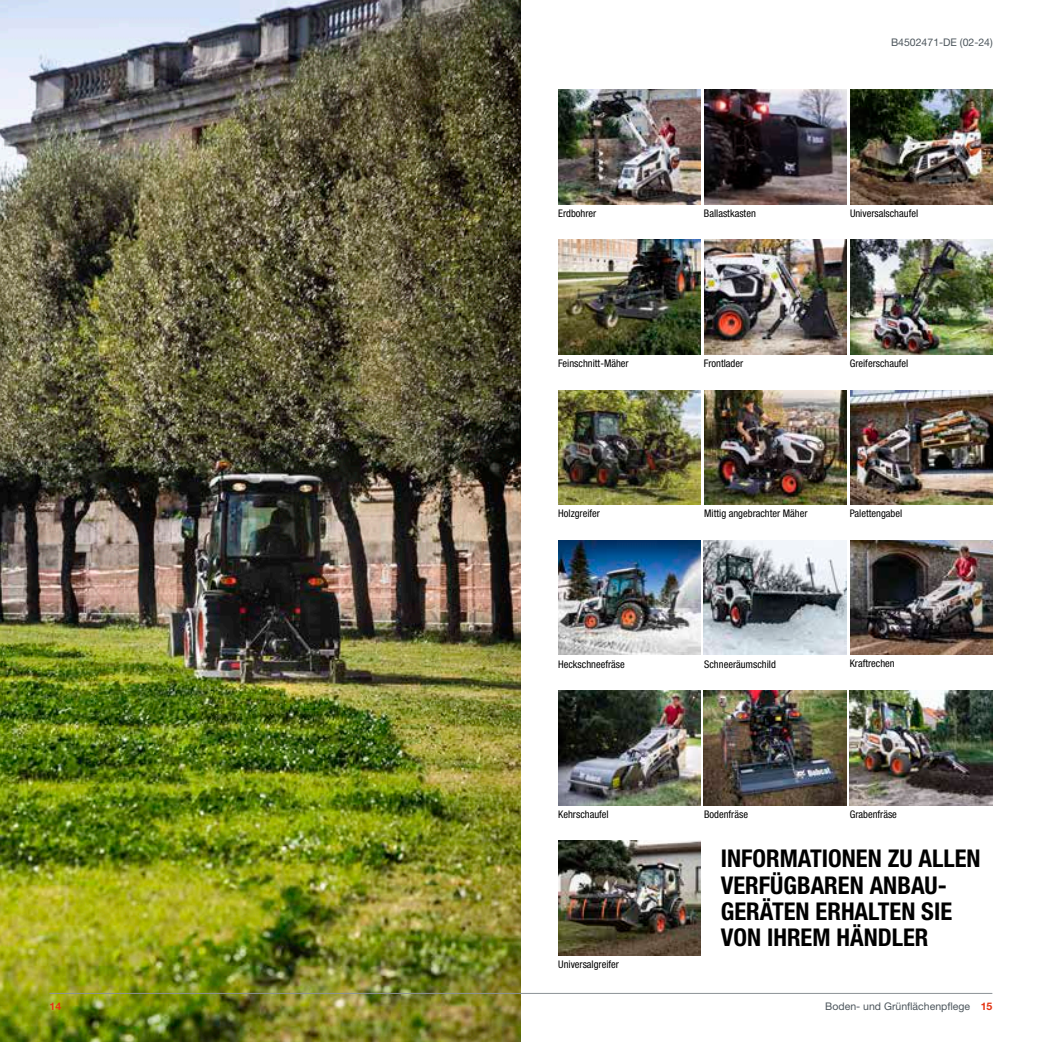
<style>
.page{position:relative;width:1042px;height:1042px;background:#fff}
.page>*{position:absolute;margin:0;border:0;box-sizing:border-box;transform-origin:0 0}
.t1{font:700 condensed 24.5px/26.2px "Helvetica Neue LT Pro";color:#000}
.t2{font:condensed 10.5px "Helvetica Neue LT Pro";color:#000}
.t3{font:10.5px "Helvetica Neue LT Pro";color:#4c555c}
.t4{font:700 10.5px "Helvetica Neue LT Pro";color:#e43312}
.s1{font-weight:700;color:#e43312}
</style>
<div class="page">
<img style="left:0;top:0;width:521px;height:1042px">
<img style="left:558px;top:89px;width:142px;height:115px">
<img style="left:850px;top:89px;width:142px;height:115px">
<img style="left:704px;top:89px;width:142px;height:115px">
<img style="left:850px;top:390px;width:142px;height:115px">
<img style="left:558px;top:390px;width:142px;height:115px">
<img style="left:704px;top:390px;width:142px;height:115px">
<img style="left:850px;top:240px;width:142px;height:114px">
<img style="left:704px;top:240px;width:142px;height:114px">
<img style="left:558px;top:240px;width:142px;height:114px">
<img style="left:558px;top:840px;width:142px;height:115px">
<img style="left:850px;top:540px;width:142px;height:115px">
<img style="left:704px;top:540px;width:142px;height:115px">
<img style="left:558px;top:690px;width:143px;height:115px">
<img style="left:850px;top:690px;width:142px;height:115px">
<img style="left:704px;top:690px;width:142px;height:115px">
<img style="left:558px;top:540px;width:143px;height:115px">
<hr style="left:50px;top:993px;width:942px;height:1px;background:#8b9296">
<p class="t4" style="left:50px;top:999px;width:13px">14</p>
<p class="t3" style="left:891px;top:36px;width:103px">B4502471-DE (02-24)</p>
<p class="t2" style="left:558px;top:207px;width:40px">Erdbohrer</p>
<p class="t2" style="left:704px;top:207px;width:53px">Ballastkasten</p>
<p class="t2" style="left:850px;top:207px;width:70px">Universalschaufel</p>
<p class="t2" style="left:558px;top:357px;width:72px">Feinschnitt-Mäher</p>
<p class="t2" style="left:704px;top:357px;width:41px">Frontlader</p>
<p class="t2" style="left:850px;top:357px;width:60px">Greiferschaufel</p>
<p class="t2" style="left:558px;top:507px;width:43px">Holzgreifer</p>
<p class="t2" style="left:704px;top:507px;width:105px">Mittig angebrachter Mäher</p>
<p class="t2" style="left:850px;top:507px;width:54px">Palettengabel</p>
<p class="t2" style="left:558px;top:658px;width:68px">Heckschneefräse</p>
<p class="t2" style="left:704px;top:658px;width:73px">Schneeräumschild</p>
<p class="t2" style="left:850px;top:657px;width:47px">Kraftrechen</p>
<p class="t2" style="left:558px;top:808px;width:52px">Kehrschaufel</p>
<p class="t2" style="left:704px;top:808px;width:45px">Bodenfräse</p>
<p class="t2" style="left:850px;top:808px;width:49px">Grabenfräse</p>
<p class="t2" style="left:558px;top:958px;width:62px">Universalgreifer</p>
<h1 class="t1" style="left:721px;top:845px;width:261px">INFORMATIONEN ZU ALLEN<br>VERFÜGBAREN ANBAU-<br>GERÄTEN ERHALTEN SIE<br>VON IHREM HÄNDLER</h1>
<p class="t3" style="left:825px;top:999px;width:169px">Boden- und Grünflächenpflege <span class="s1">15</span></p>
</div>
